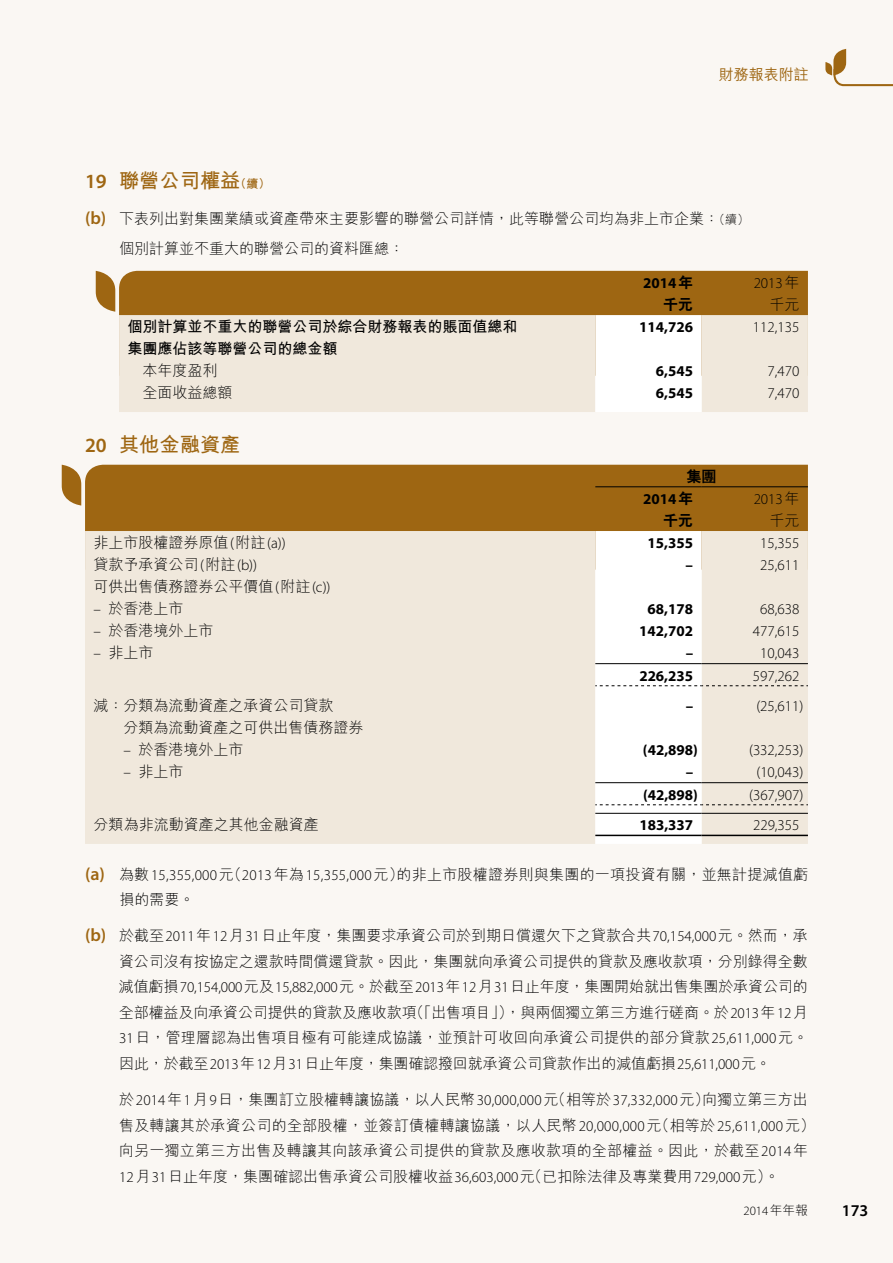
<style>
.page{position:relative;width:893px;height:1263px;background:#faf7f3}
.page>*{position:absolute;margin:0;border:0;box-sizing:border-box;transform-origin:0 0}
.t1{font:700 20.25px "M Hei HK";color:#9e6612}
.t2{font:600 16.5px "Myriad Pro";color:#000}
.t3{font:300 15px/25.5px "M Hei HK";color:#000}
.t4{font:300 15px "Myriad Pro";color:#000}
.t5{font:700 15px "Myriad Pro";color:#000}
.t6{font:700 15px "M Hei HK";color:#000}
.t7{font:500 15px "M Hei HK";color:#9e6612}
.t8{font:800 15px "C Hei 2 HK";color:#000}
.t9{font:300 12.75px "Myriad Pro";color:#000}
.s1{font-family:"Myriad Pro";font-weight:600}
.s2{font-size:12px}
.s3{font-family:"Myriad Pro";font-weight:600;font-size:18px;color:#9e6612}
.s4{font-family:"C Hei 2 HK";font-weight:800}
.s5{font-family:"M Hei HK"}
.s6{font-family:"Myriad Pro"}
</style>
<div class="page">
<svg style="left:96px;top:271px;width:19px;height:41px"></svg>
<div style="left:119px;top:271px;width:689px;height:44px;background:#9e6612"></div>
<svg style="left:62px;top:465px;width:19px;height:40px"></svg>
<div style="left:85px;top:465px;width:723px;height:66px;background:#9e6612"></div>
<svg style="left:825px;top:49px;width:68px;height:37px"></svg>
<div style="left:119px;top:315px;width:689px;height:97px;background:#f0e8dc"></div>
<div style="left:595px;top:315px;width:107px;height:97px;background:#fff"></div>
<div style="left:85px;top:531px;width:510px;height:313px;background:#f0e8dc"></div>
<hr style="left:595px;top:486px;width:107px;height:1px;background:#000">
<hr style="left:702px;top:486px;width:106px;height:1px;background:#000">
<svg style="left:595px;top:531px;width:213px;height:313px"></svg>
<hr style="left:595px;top:813px;width:107px;height:1px;background:#000">
<hr style="left:702px;top:813px;width:106px;height:1px;background:#000">
<hr style="left:595px;top:835px;width:107px;height:1px;background:#000">
<hr style="left:702px;top:835px;width:106px;height:1px;background:#000">
<hr style="left:595px;top:782px;width:107px;height:1px;background:#000">
<hr style="left:702px;top:782px;width:106px;height:1px;background:#000">
<p class="t7" style="left:719px;top:64px;width:92px">財務報表附註</p>
<h1 class="t1" style="left:85px;top:166px;width:187px"><span class="s1">19</span> 聯營公司權益<span class="s2">（續）</span></h1>
<p class="t3" style="left:119px;top:203px;width:631px;line-height:29.7px;text-indent:-34px"><span class="s3">(b)</span> 下表列出對集團業績或資產帶來主要影響的聯營公司詳情，此等聯營公司均為非上市企業：<span class="s2">（續）</span>個別計算並不重大的聯營公司的資料匯總：</p>
<p class="t5" style="left:643px;top:274px;width:51px">2014<span class="s4">年</span></p>
<p class="t4" style="left:754px;top:274px;width:47px">2013<span class="s5">年</span></p>
<p class="t8" style="left:663px;top:294px;width:31px">千元</p>
<p class="t3" style="left:769px;top:291px;width:31px">千元</p>
<p class="t6" style="left:128px;top:315px;width:392px">個別計算並不重大的聯營公司於綜合財務報表的賬面值總和</p>
<p class="t5" style="left:639px;top:318px;width:55px">114,726</p>
<p class="t4" style="left:753px;top:319px;width:48px">112,135</p>
<p class="t6" style="left:128px;top:338px;width:211px">集團應佔該等聯營公司的總金額</p>
<p class="t3" style="left:143px;top:357px;width:76px">本年度盈利</p>
<p class="t5" style="left:656px;top:363px;width:39px">6,545</p>
<p class="t4" style="left:768px;top:363px;width:33px">7,470</p>
<p class="t3" style="left:143px;top:379px;width:91px">全面收益總額</p>
<p class="t5" style="left:656px;top:385px;width:39px">6,545</p>
<p class="t4" style="left:768px;top:385px;width:33px">7,470</p>
<h1 class="t1" style="left:85px;top:429px;width:157px"><span class="s1">20</span> 其他金融資產</h1>
<p class="t8" style="left:687px;top:466px;width:31px">集團</p>
<p class="t5" style="left:643px;top:490px;width:51px">2014<span class="s4">年</span></p>
<p class="t4" style="left:754px;top:490px;width:47px">2013<span class="s5">年</span></p>
<p class="t8" style="left:663px;top:510px;width:31px">千元</p>
<p class="t3" style="left:769px;top:507px;width:31px">千元</p>
<p class="t3" style="left:94px;top:529px;width:194px">非上市股權證券原值<span class="s6">(</span>附註<span class="s6">(a))</span></p>
<p class="t5" style="left:648px;top:534px;width:47px">15,355</p>
<p class="t4" style="left:760px;top:535px;width:41px">15,355</p>
<p class="t3" style="left:94px;top:551px;width:165px">貸款予承資公司<span class="s6">(</span>附註<span class="s6">(b))</span></p>
<p class="t5" style="left:686px;top:556px;width:9px">–</p>
<p class="t4" style="left:760px;top:557px;width:41px">25,611</p>
<p class="t3" style="left:94px;top:573px;width:239px">可供出售債務證券公平價值<span class="s6">(</span>附註<span class="s6">(c))</span></p>
<p class="t3" style="left:94px;top:595px;width:91px"><span class="s6">–</span> 於香港上市</p>
<p class="t5" style="left:648px;top:601px;width:47px">68,178</p>
<p class="t4" style="left:760px;top:601px;width:41px">68,638</p>
<p class="t3" style="left:94px;top:617px;width:121px"><span class="s6">–</span> 於香港境外上市</p>
<p class="t5" style="left:639px;top:623px;width:55px">142,702</p>
<p class="t4" style="left:753px;top:623px;width:48px">477,615</p>
<p class="t3" style="left:94px;top:639px;width:61px"><span class="s6">–</span> 非上市</p>
<p class="t5" style="left:686px;top:645px;width:9px">–</p>
<p class="t4" style="left:760px;top:645px;width:41px">10,043</p>
<p class="t5" style="left:639px;top:667px;width:55px">226,235</p>
<p class="t4" style="left:753px;top:667px;width:48px">597,262</p>
<p class="t3" style="left:94px;top:692px;width:242px">減：分類為流動資產之承資公司貸款</p>
<p class="t5" style="left:686px;top:698px;width:9px">–</p>
<p class="t4" style="left:756px;top:698px;width:49px">(25,611)</p>
<p class="t3" style="left:124px;top:714px;width:241px">分類為流動資產之可供出售債務證券</p>
<p class="t3" style="left:124px;top:736px;width:121px"><span class="s6">–</span> 於香港境外上市</p>
<p class="t5" style="left:643px;top:742px;width:56px">(42,898)</p>
<p class="t4" style="left:749px;top:742px;width:56px">(332,253)</p>
<p class="t3" style="left:124px;top:759px;width:61px"><span class="s6">–</span> 非上市</p>
<p class="t5" style="left:686px;top:764px;width:9px">–</p>
<p class="t4" style="left:756px;top:764px;width:49px">(10,043)</p>
<p class="t5" style="left:643px;top:786px;width:56px">(42,898)</p>
<p class="t4" style="left:749px;top:786px;width:56px">(367,907)</p>
<p class="t3" style="left:94px;top:811px;width:226px">分類為非流動資產之其他金融資產</p>
<p class="t5" style="left:639px;top:817px;width:55px">183,337</p>
<p class="t4" style="left:753px;top:817px;width:48px">229,355</p>
<p class="t3" style="left:119px;top:861px;width:690px;text-indent:-34px"><span class="s3">(a)</span> 為數<span class="s6">15,355,000</span>元（<span class="s6">2013</span>年為<span class="s6">15,355,000</span>元）的非上市股權證券則與集團的一項投資有關，並無計提減值虧損的需要。</p>
<p class="t3" style="left:119px;top:922px;width:691px;text-align:justify;text-indent:-34px"><span class="s3">(b)</span> 於截至<span class="s6">2011</span>年<span class="s6">12</span>月<span class="s6">31</span>日止年度，集團要求承資公司於到期日償還欠下之貸款合共<span class="s6">70,154,000</span>元。然而，承資公司沒有按協定之還款時間償還貸款。因此，集團就向承資公司提供的貸款及應收款項，分別錄得全數減值虧損<span class="s6">70,154,000</span>元及<span class="s6">15,882,000</span>元。於截至<span class="s6">2013</span>年<span class="s6">12</span>月<span class="s6">31</span>日止年度，集團開始就出售集團於承資公司的全部權益及向承資公司提供的貸款及應收款項（「出售項目」），與兩個獨立第三方進行磋商。於<span class="s6">2013</span>年<span class="s6">12</span>月<span class="s6">31</span>日，管理層認為出售項目極有可能達成協議，並預計可收回向承資公司提供的部分貸款<span class="s6">25,611,000</span>元。因此，於截至<span class="s6">2013</span>年<span class="s6">12</span>月<span class="s6">31</span>日止年度，集團確認撥回就承資公司貸款作出的減值虧損<span class="s6">25,611,000</span>元。</p>
<p class="t3" style="left:119px;top:1086px;width:698px">於<span class="s6">2014</span>年<span class="s6">1</span>月<span class="s6">9</span>日，集團訂立股權轉讓協議，以人民幣<span class="s6">30,000,000</span>元（相等於<span class="s6">37,332,000</span>元）向獨立第三方出售及轉讓其於承資公司的全部股權，並簽訂債權轉讓協議，以人民幣<span class="s6">20,000,000</span>元（相等於<span class="s6">25,611,000</span>元）向另一獨立第三方出售及轉讓其向該承資公司提供的貸款及應收款項的全部權益。因此，於截至<span class="s6">2014</span>年<span class="s6">12</span>月<span class="s6">31</span>日止年度，集團確認出售承資公司股權收益<span class="s6">36,603,000</span>元（已扣除法律及專業費用<span class="s6">729,000</span>元）。</p>
<p class="t9" style="left:743px;top:1204px;width:66px">2014<span class="s5">年年報</span></p>
<p class="t2" style="left:842px;top:1201px;width:28px">173</p>
</div>
